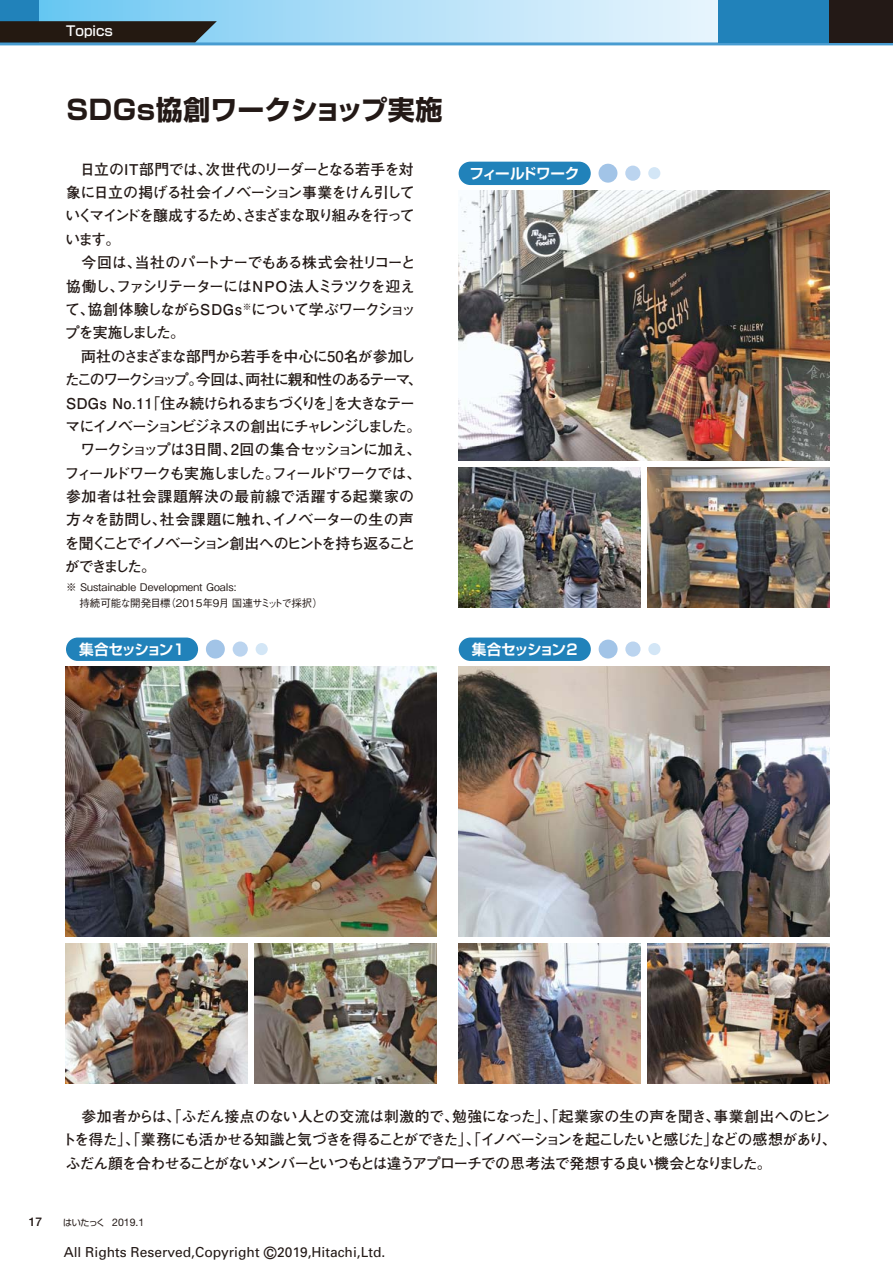
<style>
.page{position:relative;width:893px;height:1263px;background:#fff}
.page>*{position:absolute;margin:0;border:0;box-sizing:border-box;transform-origin:0 0}
.t1{font:27px "Shin Go Pro Bold 90 pv RKSJ H";color:#231916}
.t2{font:14.85px/23.4px "Futo Go B101 Pro Bold 90 pv RKSJ H";letter-spacing:-.07em;color:#231916}
.t3{font:14.55px "Shin Go Pro De Bold 90 pv RKSJ H";letter-spacing:-.115em;color:#fff}
.t4{font:14.55px "Shin Go Pro De Bold 90 pv RKSJ H";letter-spacing:-.035em;color:#fff}
.t5{font:13.8px "Univers";color:#231916}
.t6{font:13.5px "Shin Go Pro Medium 90 pv RKSJ H";color:#fff}
.t7{font:500 12px "Helvetica Neue LT Std";color:#231916}
.t8{font:10.5px/15.5px "Gothic BBB Pro Medium 90 pv RKSJ H";color:#231916}
.t9{font:10.5px "Helvetica Neue LT Std";color:#231916}
.s1{font-family:"Shin Go Pro Regular 90 pv RKSJ H";font-size:9px}
.s2{font-size:16.95px}
</style>
<div class="page">
<svg style="left:38px;top:0;width:681px;height:42px;background:#b3e0f8"></svg>
<div style="left:0;top:0;width:38px;height:42px;background:#2182ba"></div>
<hr style="left:0;top:42px;width:893px;height:3px;background:#489cd1">
<div style="left:719px;top:0;width:174px;height:42px;background:#231916"></div>
<div style="left:719px;top:0;width:110px;height:42px;background:#2182ba"></div>
<svg style="left:0;top:21px;width:217px;height:21px;background:#29231e"></svg>
<img style="left:459px;top:191px;width:370px;height:269px">
<img style="left:459px;top:468px;width:181px;height:139px">
<img style="left:648px;top:468px;width:181px;height:139px">
<div style="left:598px;top:164px;width:19px;height:19px;background:#a2c4e7;border-radius:50%"></div>
<div style="left:625px;top:166px;width:15px;height:15px;background:#bbd4ef;border-radius:50%"></div>
<div style="left:648px;top:167px;width:12px;height:12px;background:#d3e6f6;border-radius:50%"></div>
<div style="left:459px;top:162px;width:132px;height:23px;background:#2182ba;border-radius:12px"></div>
<img style="left:66px;top:667px;width:370px;height:269px">
<img style="left:66px;top:944px;width:181px;height:139px">
<img style="left:255px;top:943px;width:181px;height:140px">
<div style="left:66px;top:637px;width:132px;height:24px;background:#2182ba;border-radius:12px"></div>
<img style="left:459px;top:667px;width:370px;height:269px">
<img style="left:459px;top:944px;width:181px;height:139px">
<img style="left:648px;top:943px;width:181px;height:140px">
<div style="left:459px;top:637px;width:132px;height:24px;background:#2182ba;border-radius:12px"></div>
<div style="left:206px;top:640px;width:19px;height:18px;background:#a2c4e7;border-radius:50%"></div>
<div style="left:233px;top:641px;width:15px;height:16px;background:#bbd4ef;border-radius:50%"></div>
<div style="left:256px;top:643px;width:12px;height:12px;background:#d3e6f6;border-radius:50%"></div>
<div style="left:599px;top:640px;width:19px;height:18px;background:#a2c4e7;border-radius:50%"></div>
<div style="left:625px;top:641px;width:15px;height:16px;background:#bbd4ef;border-radius:50%"></div>
<div style="left:648px;top:643px;width:12px;height:12px;background:#d3e6f6;border-radius:50%"></div>
<p class="t6" style="left:66px;top:26px;width:48px">Topics</p>
<h1 class="t1" style="left:66px;top:99px;width:378px">SDGs協創ワークショップ実施</h1>
<p class="t2" style="left:65px;top:159px;width:360px">　日立のIT部門では、次世代のリーダーとなる若手を対象に日立の掲げる社会イノベーション事業をけん引していくマインドを醸成するため、さまざまな取り組みを行っています。<br>　今回は、当社のパートナーでもある株式会社リコーと協働し、ファシリテーターにはNPO法人ミラツクを迎えて、協創体験しながらSDGs<sup>※</sup>について学ぶワークショップを実施しました。<br>　両社のさまざまな部門から若手を中心に50名が参加したこのワークショップ。今回は、両社に親和性のあるテーマ、<br>SDGs No.11「住み続けられるまちづくりを」を大きなテーマにイノベーションビジネスの創出にチャレンジしました。　ワークショップは3日間、2回の集合セッションに加え、フィールドワークも実施しました。フィールドワークでは、参加者は社会課題解決の最前線で活躍する起業家の方々を訪問し、社会課題に触れ、イノベーターの生の声を聞くことでイノベーション創出へのヒントを持ち返ることができました。</p>
<p class="t8" style="left:66px;top:581px;width:258px">※ Sustainable Development Goals:<br>　持続可能な開発目標（2015年9月 国連サミットで採択）</p>
<p class="t4" style="left:470px;top:168px;width:111px">フィールドワーク</p>
<p class="t3" style="left:79px;top:644px;width:109px">集合セッション１</p>
<p class="t3" style="left:472px;top:644px;width:107px">集合セッション2</p>
<p class="t2" style="left:62px;top:1107px;width:776px">　参加者からは、「ふだん接点のない人との交流は刺激的で、勉強になった」、「起業家の生の声を聞き、事業創出へのヒントを得た」、「業務にも活かせる知識と気づきを得ることができた」、「イノベーションを起こしたいと感じた」などの感想があり、ふだん顔を合わせることがないメンバーといつもとは違うアプローチでの思考法で発想する良い機会となりました。</p>
<p class="t7" style="left:29px;top:1218px;width:15px">17</p>
<p class="t9" style="left:63px;top:1216px;width:83px"><span class="s1">はいたっく</span> 2019.1</p>
<p class="t5" style="left:64px;top:1247px;width:323px">All Rights Reserved,Copyright <span class="s2">©</span>2019,Hitachi,Ltd.</p>
</div>
